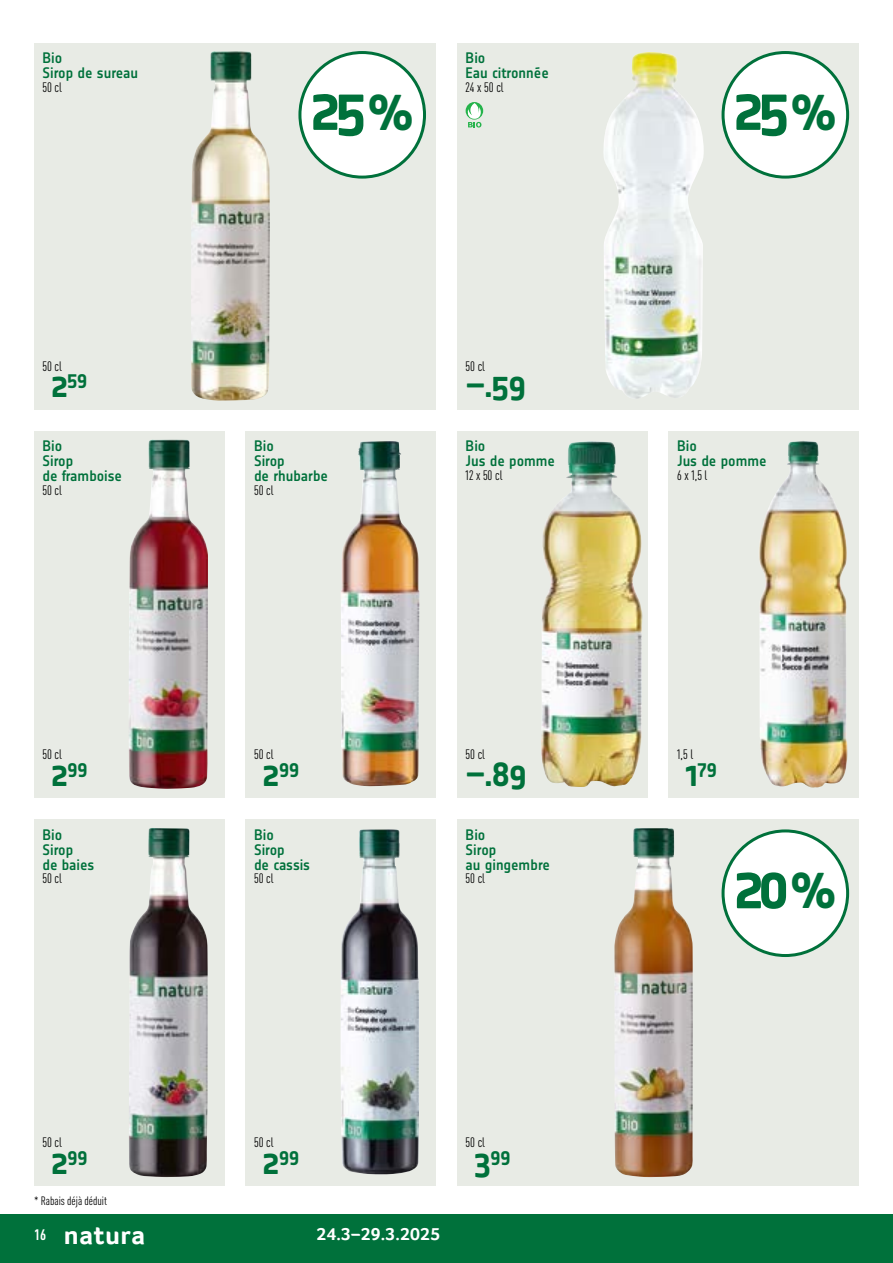
<style>
.page{position:relative;width:893px;height:1263px;background:#fff}
.page>*{position:absolute;margin:0;border:0;box-sizing:border-box;transform-origin:0 0}
.Preis_HOT{font:700 57.9px "Notes Soft";color:#00713b}
.NAT_Preis{font:700 33px "Notes Soft";color:#00713b}
.t1{font:700 26.7px "Transgourmet";letter-spacing:.02em;color:#fff}
.NAT_Preis-2{font:700 19.2px "Notes Soft";letter-spacing:-.03em;color:#00713b}
.t2{font:700 18px "Transgourmet";letter-spacing:.01em;color:#fff}
.t3{font:500 15px/15px "Notes Soft";letter-spacing:-.005em;color:#00713b}
.AM_Text{font:condensed 13.5px "DINOT";color:#000}
.t4{font:condensed 12px "DINOT";color:#000}
.s1{font-size:49.65px}
.s2{font-size:33px}
.s3{font-family:"DINOT";font-stretch:condensed;font-size:15px}
</style>
<div class="page">
<div style="left:34px;top:43px;width:402px;height:366px;background:#e8ebe5"></div>
<div style="left:457px;top:43px;width:402px;height:366px;background:#e8ebe5"></div>
<div style="left:34px;top:431px;width:190px;height:367px;background:#e8ebe5"></div>
<div style="left:246px;top:431px;width:190px;height:367px;background:#e8ebe5"></div>
<div style="left:457px;top:431px;width:190px;height:367px;background:#e8ebe5"></div>
<div style="left:669px;top:431px;width:190px;height:367px;background:#e8ebe5"></div>
<div style="left:34px;top:819px;width:190px;height:367px;background:#e8ebe5"></div>
<div style="left:246px;top:819px;width:190px;height:367px;background:#e8ebe5"></div>
<div style="left:457px;top:819px;width:402px;height:367px;background:#e8ebe5"></div>
<div style="left:0;top:1214px;width:893px;height:49px;background:#00713b"></div>
<img style="left:191px;top:51px;width:79px;height:350px">
<img style="left:603px;top:52px;width:101px;height:347px">
<img style="left:129px;top:439px;width:79px;height:350px">
<img style="left:341px;top:441px;width:78px;height:346px">
<img style="left:541px;top:443px;width:101px;height:344px">
<img style="left:759px;top:441px;width:88px;height:347px">
<img style="left:129px;top:828px;width:79px;height:349px">
<img style="left:340px;top:829px;width:79px;height:345px">
<img style="left:614px;top:828px;width:79px;height:349px">
<svg style="left:466px;top:102px;width:17px;height:18px"></svg>
<svg style="left:467px;top:103px;width:15px;height:25px"></svg>
<div style="left:723px;top:53px;width:125px;height:124px;background:#fff;border-radius:50%"></div>
<div style="left:721px;top:51px;width:128px;height:128px;border:3px solid #00713b;border-radius:50%"></div>
<div style="left:300px;top:53px;width:124px;height:124px;background:#fff;border-radius:50%"></div>
<div style="left:298px;top:51px;width:128px;height:128px;border:3px solid #00713b;border-radius:50%"></div>
<div style="left:723px;top:831px;width:125px;height:124px;background:#fff;border-radius:50%"></div>
<div style="left:721px;top:829px;width:128px;height:128px;border:3px solid #00713b;border-radius:50%"></div>
<p class="t3" style="left:43px;top:50px;width:97px">Bio<br>Sirop de sureau</p>
<p class="AM_Text" style="left:43px;top:79px;width:21px">50 cl</p>
<p class="t3" style="left:466px;top:50px;width:85px">Bio<br>Eau citronnée</p>
<p class="AM_Text" style="left:466px;top:79px;width:40px">24 x 50 cl</p>
<p class="Preis_HOT" style="left:310px;top:77px;width:106px">25 <span class="s1">%</span></p>
<p class="Preis_HOT" style="left:733px;top:77px;width:106px">25 <span class="s1">%</span></p>
<p class="AM_Text" style="left:43px;top:358px;width:21px">50 cl</p>
<p class="NAT_Preis-2" style="left:51px;top:369px;width:38px"><span class="s2">2</span>59</p>
<p class="AM_Text" style="left:466px;top:358px;width:21px">50 cl</p>
<p class="NAT_Preis" style="left:466px;top:367px;width:62px">–.59</p>
<p class="t3" style="left:43px;top:438px;width:32px">Bio<br>Sirop</p>
<p class="t3" style="left:43px;top:468px;width:81px">de framboise</p>
<p class="AM_Text" style="left:43px;top:482px;width:21px">50 cl</p>
<p class="t3" style="left:254px;top:438px;width:32px">Bio<br>Sirop</p>
<p class="t3" style="left:254px;top:468px;width:76px">de rhubarbe</p>
<p class="AM_Text" style="left:254px;top:482px;width:21px">50 cl</p>
<p class="t3" style="left:466px;top:438px;width:91px">Bio<br>Jus de pomme</p>
<p class="AM_Text" style="left:466px;top:467px;width:38px">12 x 50 cl</p>
<p class="t3" style="left:677px;top:438px;width:91px">Bio<br>Jus de pomme</p>
<p class="AM_Text" style="left:677px;top:467px;width:32px">6 x 1,5 l</p>
<p class="AM_Text" style="left:43px;top:746px;width:21px">50 cl</p>
<p class="NAT_Preis-2" style="left:51px;top:757px;width:38px"><span class="s2">2</span>99</p>
<p class="AM_Text" style="left:254px;top:746px;width:21px">50 cl</p>
<p class="NAT_Preis-2" style="left:262px;top:757px;width:38px"><span class="s2">2</span>99</p>
<p class="AM_Text" style="left:466px;top:746px;width:21px">50 cl</p>
<p class="NAT_Preis" style="left:466px;top:756px;width:63px">–.89</p>
<p class="AM_Text" style="left:677px;top:746px;width:18px">1,5 l</p>
<p class="NAT_Preis-2" style="left:685px;top:757px;width:33px"><span class="s2">1</span>79</p>
<p class="t3" style="left:43px;top:827px;width:32px">Bio<br>Sirop</p>
<p class="t3" style="left:43px;top:857px;width:53px">de baies</p>
<p class="AM_Text" style="left:43px;top:870px;width:21px">50 cl</p>
<p class="t3" style="left:254px;top:827px;width:32px">Bio<br>Sirop</p>
<p class="t3" style="left:254px;top:857px;width:58px">de cassis</p>
<p class="AM_Text" style="left:254px;top:870px;width:21px">50 cl</p>
<p class="t3" style="left:466px;top:827px;width:32px">Bio<br>Sirop</p>
<p class="t3" style="left:466px;top:857px;width:86px">au gingembre</p>
<p class="AM_Text" style="left:466px;top:870px;width:21px">50 cl</p>
<p class="Preis_HOT" style="left:733px;top:856px;width:105px">20 <span class="s1">%</span></p>
<p class="AM_Text" style="left:43px;top:1135px;width:21px">50 cl</p>
<p class="NAT_Preis-2" style="left:51px;top:1145px;width:38px"><span class="s2">2</span>99</p>
<p class="AM_Text" style="left:254px;top:1135px;width:21px">50 cl</p>
<p class="NAT_Preis-2" style="left:262px;top:1145px;width:38px"><span class="s2">2</span>99</p>
<p class="AM_Text" style="left:466px;top:1135px;width:21px">50 cl</p>
<p class="NAT_Preis-2" style="left:474px;top:1145px;width:38px"><span class="s2">3</span>99</p>
<p class="t4" style="left:34px;top:1194px;width:75px">* Rabais déjà déduit</p>
<h3 class="t1" style="left:34px;top:1220px;width:113px"><span class="s3">16</span> natura</h3>
<p class="t2" style="left:316px;top:1224px;width:125px">24.3–29.3.2025</p>
</div>
